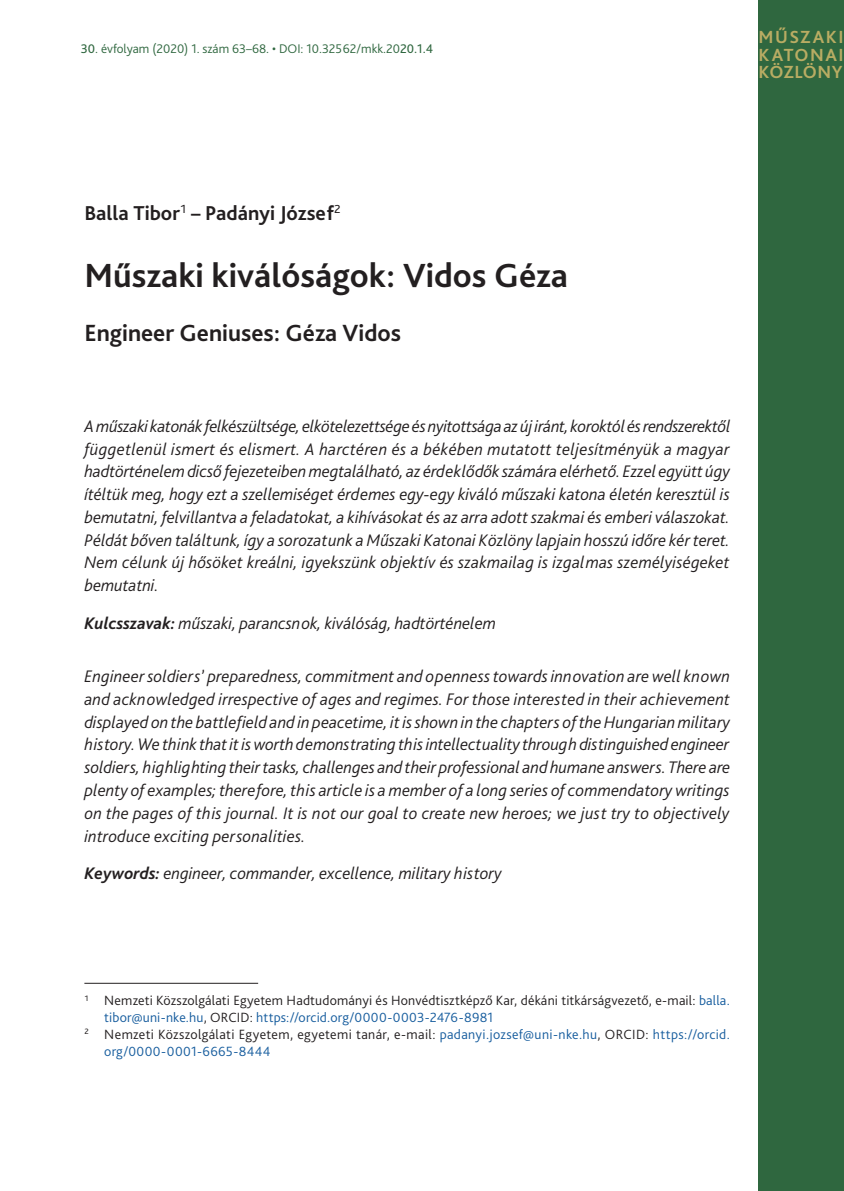
<style>
.page{position:relative;width:844px;height:1191px;background:#fff}
.page>*{position:absolute;margin:0;border:0;box-sizing:border-box;transform-origin:0 0}
.Tanulmánycím{font:700 35px "Bliss Pro";color:#231f20}
.Tanulmánycím_angol{font:700 24.5px "Bliss Pro";color:#231f20}
.Szerző{font:700 21px "Bliss Pro";color:#231f20}
.MR___Cím{font:700 18.38px/17.5px "Bliss Pro";letter-spacing:.065em;color:#b9ac63;text-align:justify}
.Absztrakt__szöveg{font:italic 300 17.5px/22.8px "Bliss Pro";letter-spacing:.01em;color:#231f20;text-align:justify}
.Absztakt__keywords{font:italic 300 17.5px "Bliss Pro";color:#231f20}
.Lábjegyzet{font:300 14px/16.8px "Bliss Pro";letter-spacing:.02em;color:#231f20}
.Lábjegyzet-2{font:300 14px/16.8px "Bliss Pro";letter-spacing:.03em;color:#175d9e}
.Fejléc_jobb{font:300 13.12px "Bliss Pro";color:#2f673f}
.s1{font-weight:400}
.s2{font-weight:700}
.s3{color:#175d9e}
.s4{color:#231f20}
</style>
<div class="page">
<div style="left:758px;top:0;width:85px;height:1191px;background:#2f673f"></div>
<hr style="left:84px;top:982px;width:174px;height:1px;background:#231f20">
<p class="Fejléc_jobb" style="left:81px;top:40px;width:354px"><span class="s1">30</span>. évfolyam (2020) 1. szám 63–68. • DOI: 10.32562/mkk.20<span class="s1">20.1.4</span></p>
<p class="MR___Cím" style="left:758px;top:28px;width:87px">MŰSZAKI KATONAI KÖZLÖNY</p>
<p class="Szerző" style="left:84px;top:200px;width:258px">Balla Tibor<sup>1</sup> – Padányi József<sup>2</sup></p>
<p class="Tanulmánycím" style="left:84px;top:253px;width:485px">Műszaki kiválóságok: Vidos Géza</p>
<p class="Tanulmánycím_angol" style="left:84px;top:317px;width:318px">Engineer Geniuses: Géza Vidos</p>
<p class="Absztrakt__szöveg" style="left:84px;top:414px;width:647px">A műszaki katonák felkészültsége, elkötelezettsége ésnyitottsága azúj iránt, koroktól ésrendszerektől függetlenül ismert és elismert. A harctéren és a békében mutatott teljesítményük a magyar hadtörténelem dicső fejezeteiben megtalálható, az érdeklődők számára elérhető. Ezzel együtt úgy ítéltük meg, hogy ezt a szellemiséget érdemes egy-egy kiváló műszaki katona életén keresztül is bemutatni, felvillantva a feladatokat, a kihívásokat és az arra adott szakmai és emberi válaszokat.<br>Példát bőven találtunk, így a sorozatunk a Műszaki Katonai Közlöny lapjain hosszú időre kér teret.<br>Nem célunk új hősöket kreálni, igyekszünk objektív és szakmailag is izgalmas személyiségeket bemutatni.</p>
<p class="Absztakt__keywords" style="left:84px;top:612px;width:413px"><span class="s2">Kulcsszavak:</span> műszaki, parancsnok, kiválóság, hadtörténelem</p>
<p class="Absztrakt__szöveg" style="left:84px;top:664px;width:647px">Engineer soldiers’ preparedness, commitment and openness towards innovation are well known and acknowledged irrespective of ages and regimes. For those interested in their achievement displayed on the battlefield and in peacetime, it is shown in the chapters of the Hungarian military history. We think that it is worth demonstrating this intellectuality through distinguished engineer soldiers, highlighting their tasks, challenges and their professional and humane answers. There are plenty of examples; therefore, this article is a member of a long series of commendatory writings on the pages of this journal. It is not our goal to create new heroes; we just try to objectively introduce exciting personalities.</p>
<p class="Absztakt__keywords" style="left:84px;top:862px;width:418px"><span class="s2">Keywords:</span> engineer, commander, excellence, military history</p>
<p class="Lábjegyzet" style="left:104px;top:992px;width:627px;text-indent:-20px"><sup>1</sup> Nemzeti Közszolgálati Egyetem Hadtudományi és Honvédtisztképző Kar, dékáni titkárságvezető, e-mail: <span class="s3">balla. tibor@uni-nke.hu</span>, ORCID: <span class="s3">https://orcid.org/0000-0003-2476-8981</span></p>
<p class="Lábjegyzet-2" style="left:104px;top:1025px;width:627px;text-indent:-20px"><sup>2</sup> <span class="s4">Nemzeti Közszolgálati Egyetem, egyetemi tanár, e-mail:</span> padanyi.jozsef@uni-nke.hu<span class="s4">, ORCID:</span> https://orcid. org/0000-0001-6665-8444</p>
</div>
